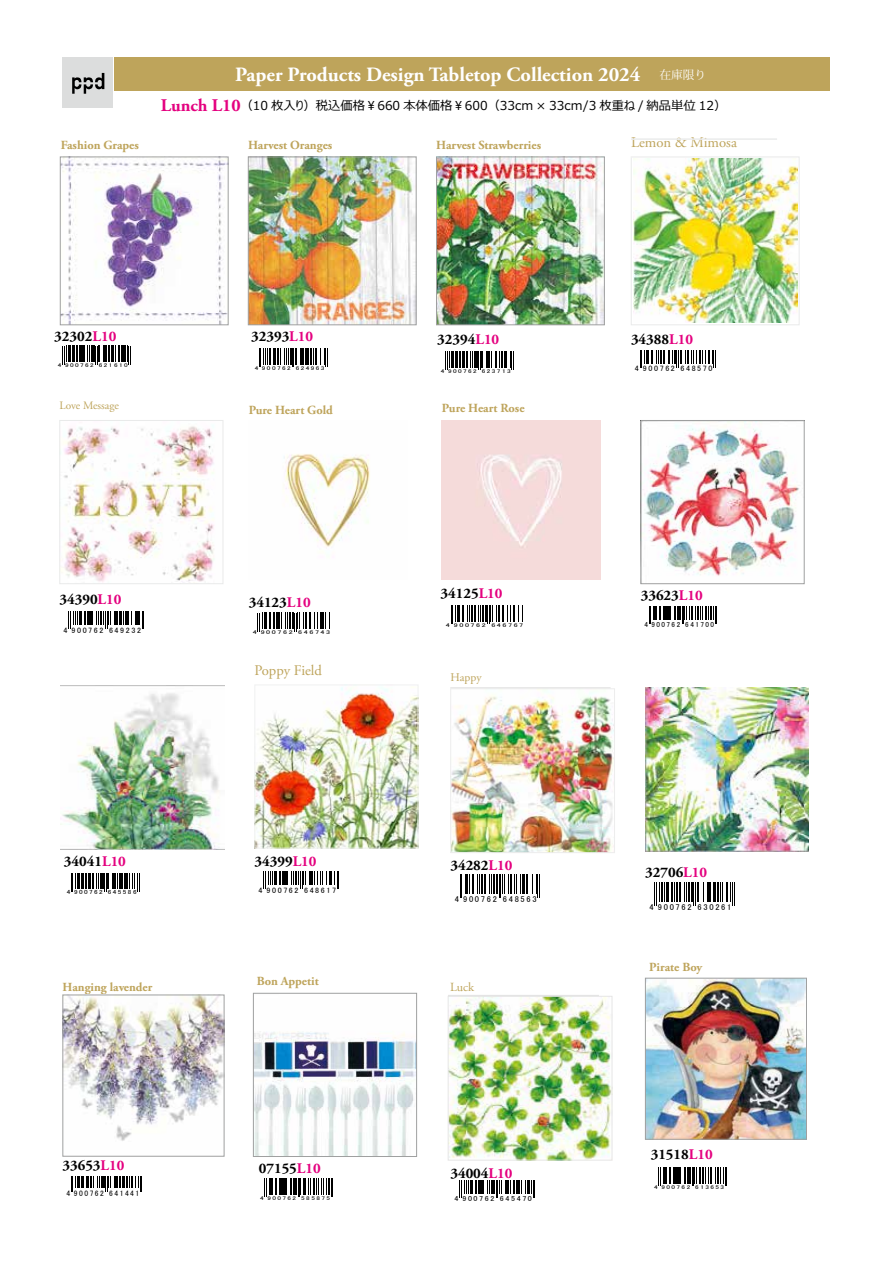
<style>
.page{position:relative;width:893px;height:1263px;background:#fff}
.page>*{position:absolute;margin:0;border:0;box-sizing:border-box;transform-origin:0 0}
.t1{font:700 20.25px "Adobe Garamond Pro";color:#fff}
.t2{font:700 14.7px "Adobe Garamond Pro";color:#000}
.t3{font:14.7px "Adobe Garamond Pro";color:#bea45b}
.t4{font:700 14.55px "Adobe Garamond Pro";color:#000}
.t5{font:700 12.45px "Adobe Garamond Pro";color:#bea45b}
.t6{font:12.45px "Adobe Garamond Pro";color:#bea45b}
.t7{font:12.3px "Meiryo UI";color:#000}
.t8{font:700 12.3px "Adobe Garamond Pro";color:#bea45b}
.t9{font:11.7px "Adobe Garamond Pro";color:#bea45b}
.t10{font:11.7px "Koz Min Pro";color:#fff}
.t11{font:11.25px "Adobe Garamond Pro";color:#bea45b}
.t12{font:8.4px "MS UI Gothic";letter-spacing:.2em;color:#000}
.t13{font:7.8px "MS UI Gothic";letter-spacing:.2em;color:#000}
.t14{font:7.8px "MS UI Gothic";letter-spacing:.2em;color:#000;scale:.96 1}
.t15{font:7.35px "MS UI Gothic";letter-spacing:.2em;color:#000}
.t16{font:7.35px "MS UI Gothic";letter-spacing:.2em;color:#000;scale:1.1 1}
.t17{font:6px "MS UI Gothic";letter-spacing:.2em;color:#000;scale:1.21 1}
.t18{font:5.4px "MS UI Gothic";letter-spacing:.2em;color:#000;scale:1.34 1}
.t19{font:5.4px "MS UI Gothic";letter-spacing:.2em;color:#000;scale:1.49 1}
.s1{font-family:"Adobe Garamond Pro";font-weight:700;font-size:17.7px;color:#e4007f}
.s2{color:#e4007f}
</style>
<div class="page">
<img style="left:643px;top:422px;width:156px;height:154px">
<div style="left:641px;top:420px;width:163px;height:164px;border:1px solid #9fa0a0"></div>
<svg style="left:649px;top:606px;width:68px;height:18px"></svg>
<img style="left:442px;top:420px;width:159px;height:159px">
<svg style="left:451px;top:605px;width:72px;height:19px"></svg>
<img style="left:62px;top:159px;width:164px;height:164px">
<div style="left:60px;top:157px;width:168px;height:168px;border:1px solid #9fa0a0"></div>
<svg style="left:62px;top:346px;width:69px;height:19px"></svg>
<img style="left:284px;top:454px;width:86px;height:93px">
<svg style="left:259px;top:613px;width:71px;height:19px"></svg>
<img style="left:250px;top:159px;width:164px;height:164px">
<div style="left:248px;top:157px;width:168px;height:168px;border:1px solid #9fa0a0"></div>
<svg style="left:259px;top:348px;width:69px;height:19px"></svg>
<img style="left:438px;top:159px;width:165px;height:164px">
<div style="left:436px;top:157px;width:169px;height:168px;border:1px solid #9fa0a0"></div>
<svg style="left:445px;top:351px;width:69px;height:19px"></svg>
<img style="left:633px;top:159px;width:164px;height:164px">
<div style="left:631px;top:157px;width:168px;height:168px;border:1px solid #e9eaea"></div>
<svg style="left:640px;top:350px;width:76px;height:17px"></svg>
<hr style="left:631px;top:139px;width:146px;height:1px;background:#ebecec">
<svg style="left:631px;top:157px;width:166px;height:1px"></svg>
<div style="left:115px;top:58px;width:715px;height:33px;background:#bea45b"></div>
<div style="left:63px;top:58px;width:50px;height:50px;background:#dcdddd"></div>
<svg style="left:72px;top:73px;width:32px;height:21px"></svg>
<img style="left:63px;top:425px;width:151px;height:157px">
<div style="left:60px;top:420px;width:163px;height:164px;border:1px solid #e9eaea"></div>
<svg style="left:68px;top:611px;width:76px;height:18px"></svg>
<img style="left:645px;top:687px;width:164px;height:164px">
<img style="left:647px;top:980px;width:158px;height:157px">
<div style="left:645px;top:978px;width:162px;height:161px;border:1px solid #9fa0a0"></div>
<svg style="left:660px;top:1167px;width:67px;height:19px"></svg>
<img style="left:61px;top:686px;width:163px;height:163px">
<svg style="left:71px;top:873px;width:69px;height:18px"></svg>
<img style="left:452px;top:692px;width:161px;height:159px">
<div style="left:450px;top:688px;width:165px;height:165px;border:1px solid #ededed"></div>
<hr style="left:450px;top:687px;width:160px;height:1px;background:#e8e8e8">
<hr style="left:450px;top:688px;width:160px;height:1px;background:#e8e8e8">
<svg style="left:654px;top:882px;width:81px;height:24px"></svg>
<img style="left:255px;top:1032px;width:160px;height:123px">
<div style="left:253px;top:993px;width:164px;height:164px;border:1px solid #9fa0a0"></div>
<svg style="left:266px;top:1178px;width:67px;height:19px"></svg>
<img style="left:257px;top:687px;width:159px;height:159px">
<div style="left:255px;top:685px;width:163px;height:163px;border:1px solid #f0f1f1"></div>
<svg style="left:263px;top:872px;width:76px;height:17px"></svg>
<svg style="left:460px;top:874px;width:80px;height:24px"></svg>
<img style="left:65px;top:997px;width:157px;height:144px">
<div style="left:63px;top:995px;width:161px;height:161px;border:1px solid #9fa0a0"></div>
<svg style="left:71px;top:1176px;width:71px;height:16px"></svg>
<img style="left:450px;top:998px;width:160px;height:160px">
<div style="left:448px;top:996px;width:164px;height:164px;border:1px solid #e6e6e6"></div>
<svg style="left:459px;top:1180px;width:76px;height:17px"></svg>
<hr style="left:448px;top:995px;width:151px;height:1px;background:#e4e4e4">
<p class="t5" style="left:61px;top:138px;width:80px">Fashion Grapes</p>
<h1 class="t1" style="left:235px;top:62px;width:407px">Paper Products Design Tabletop Collection 2024</h1>
<p class="t7" style="left:161px;top:97px;width:567px"><span class="s1">Lunch L10</span>（10 枚入り）税込価格￥660 本体価格￥600（33cm × 33cm/3 枚重ね / 納品単位 12）</p>
<p class="t10" style="left:659px;top:67px;width:48px">在庫限り</p>
<p class="t5" style="left:248px;top:138px;width:86px">Harvest Oranges</p>
<p class="t5" style="left:436px;top:138px;width:106px">Harvest Strawberries</p>
<p class="t3" style="left:631px;top:134px;width:107px">Lemon &amp; Mimosa</p>
<p class="t2" style="left:54px;top:328px;width:63px">32302<span class="s2">L10</span></p>
<p class="t18" style="left:58px;top:363px;width:54px">4 900762 621610</p>
<p class="t2" style="left:251px;top:328px;width:63px">32393<span class="s2">L10</span></p>
<p class="t18" style="left:255px;top:365px;width:54px">4 900762 624963</p>
<p class="t2" style="left:437px;top:331px;width:63px">32394<span class="s2">L10</span></p>
<p class="t18" style="left:441px;top:368px;width:54px">4 900762 623713</p>
<p class="t2" style="left:631px;top:330px;width:63px">34388<span class="s2">L10</span></p>
<p class="t13" style="left:635px;top:364px;width:79px">4 900762 648570</p>
<p class="t11" style="left:60px;top:399px;width:61px">Love Message</p>
<p class="t5" style="left:249px;top:403px;width:86px">Pure Heart Gold</p>
<p class="t5" style="left:442px;top:401px;width:84px">Pure Heart Rose</p>
<p class="t2" style="left:60px;top:591px;width:63px">34390<span class="s2">L10</span></p>
<p class="t13" style="left:64px;top:626px;width:79px">4 900762 649232</p>
<p class="t2" style="left:249px;top:594px;width:63px">34123<span class="s2">L10</span></p>
<p class="t19" style="left:253px;top:630px;width:53px">4 900762 646743</p>
<p class="t2" style="left:441px;top:585px;width:63px">34125<span class="s2">L10</span></p>
<p class="t19" style="left:446px;top:622px;width:53px">4 900762 646767</p>
<p class="t2" style="left:641px;top:587px;width:63px">33623<span class="s2">L10</span></p>
<p class="t15" style="left:644px;top:621px;width:71px">4 900762 641700</p>
<p class="t3" style="left:255px;top:661px;width:69px">Poppy Field</p>
<p class="t9" style="left:450px;top:670px;width:33px">Happy</p>
<p class="t2" style="left:64px;top:853px;width:63px">34041<span class="s2">L10</span></p>
<p class="t17" style="left:67px;top:889px;width:59px">4 900762 645586</p>
<p class="t2" style="left:255px;top:853px;width:63px">34399<span class="s2">L10</span></p>
<p class="t13" style="left:259px;top:886px;width:79px">4 900762 648617</p>
<p class="t2" style="left:450px;top:857px;width:63px">34282<span class="s2">L10</span></p>
<p class="t2" style="left:645px;top:864px;width:63px">32706<span class="s2">L10</span></p>
<p class="t12" style="left:455px;top:895px;width:84px">4 900762 648563</p>
<p class="t12" style="left:649px;top:903px;width:84px">4 900762 630261</p>
<p class="t5" style="left:649px;top:960px;width:55px">Pirate Boy</p>
<p class="t8" style="left:63px;top:980px;width:91px">Hanging lavender</p>
<p class="t5" style="left:257px;top:974px;width:64px">Bon Appetit</p>
<p class="t6" style="left:450px;top:980px;width:26px">Luck</p>
<p class="t4" style="left:63px;top:1157px;width:63px">33653<span class="s2">L10</span></p>
<p class="t14" style="left:66px;top:1189px;width:78px">4 900762 641441</p>
<p class="t2" style="left:259px;top:1160px;width:63px">07155<span class="s2">L10</span></p>
<p class="t18" style="left:260px;top:1195px;width:54px">4 900762 585875</p>
<p class="t2" style="left:450px;top:1164px;width:63px">34004<span class="s2">L10</span></p>
<p class="t16" style="left:454px;top:1195px;width:72px">4 900762 645470</p>
<p class="t2" style="left:651px;top:1146px;width:63px">31518<span class="s2">L10</span></p>
<p class="t18" style="left:654px;top:1184px;width:54px">4 900762 613653</p>
</div>
